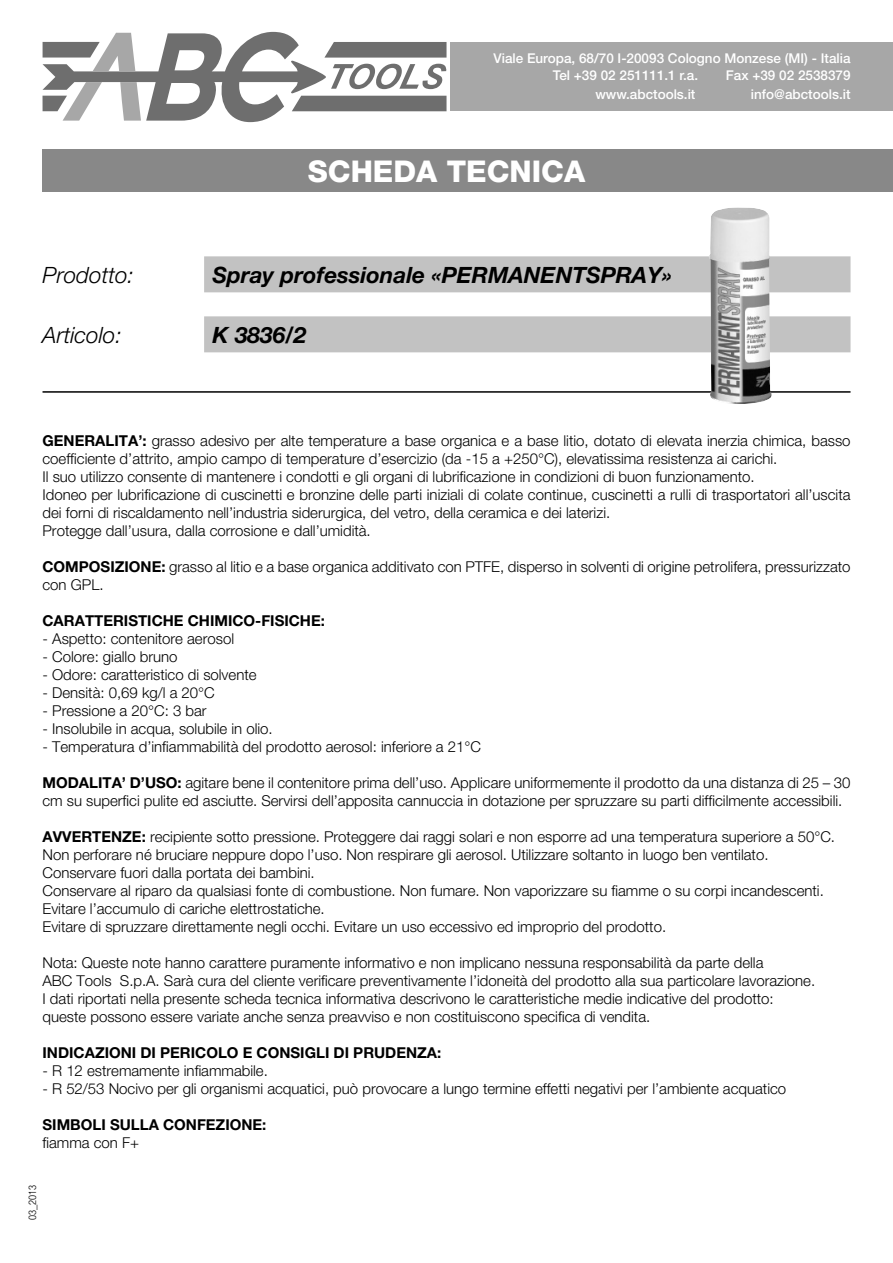
<style>
.page{position:relative;width:893px;height:1263px;background:#fff}
.page>*{position:absolute;margin:0;border:0;box-sizing:border-box;transform-origin:0 0}
.t1{font:800 30px "Helvetica Amos";color:#fff}
.t2{font:italic 700 22.5px "Helvetica Amos";color:#000}
.t3{font:italic 300 22.5px "Helvetica Amos";color:#000}
.t4{font:300 15px/18px "Helvetica Amos";color:#000}
.t5{font:700 15px "Helvetica Amos";color:#000}
.t6{font:500 13.5px/16.5px "Helvetica Neue";color:#fff}
.t7{font:300 10.5px "Helvetica Amos Cond";color:#000}
.s1{font-weight:700}
</style>
<div class="page">
<svg style="left:43px;top:32px;width:403px;height:90px"></svg>
<div style="left:450px;top:42px;width:443px;height:69px;background:#a7a7a7"></div>
<div style="left:43px;top:149px;width:850px;height:42px;background:#888"></div>
<hr style="left:43px;top:391px;width:807px;height:2px;background:#000">
<div style="left:204px;top:256px;width:646px;height:36px;background:#c2c2c2"></div>
<div style="left:204px;top:316px;width:646px;height:36px;background:#c2c2c2"></div>
<img style="left:708px;top:207px;width:65px;height:197px">
<p class="t6" style="left:553px;top:51px;width:299px;text-indent:-59px">Viale Europa, 68/70 I-20093 Cologno Monzese (MI) - Italia<br>Tel +39 02 251111.1 r.a.</p>
<p class="t6" style="left:726px;top:68px;width:126px">Fax +39 02 2538379</p>
<p class="t6" style="left:595px;top:87px;width:102px">www.abctools.it</p>
<p class="t6" style="left:751px;top:87px;width:101px">info@abctools.it</p>
<h1 class="t1" style="left:308px;top:158px;width:279px">SCHEDA TECNICA</h1>
<h2 class="t3" style="left:43px;top:265px;width:93px">Prodotto:</h2>
<h2 class="t2" style="left:213px;top:265px;width:461px">Spray professionale «PERMANENTSPRAY»</h2>
<h2 class="t3" style="left:43px;top:325px;width:81px">Articolo:</h2>
<h2 class="t2" style="left:213px;top:325px;width:95px">K 3836/2</h2>
<p class="t4" style="left:43px;top:432px;width:809px"><span class="s1">GENERALITA’:</span> grasso adesivo per alte temperature a base organica e a base litio, dotato di elevata inerzia chimica, basso coefficiente d’attrito, ampio campo di temperature d’esercizio (da -15 a +250°C), elevatissima resistenza ai carichi.<br>Il suo utilizzo consente di mantenere i condotti e gli organi di lubrificazione in condizioni di buon funzionamento.<br>Idoneo per lubrificazione di cuscinetti e bronzine delle parti iniziali di colate continue, cuscinetti a rulli di trasportatori all’uscita dei forni di riscaldamento nell’industria siderurgica, del vetro, della ceramica e dei laterizi.<br>Protegge dall’usura, dalla corrosione e dall’umidità.</p>
<p class="t4" style="left:43px;top:558px;width:809px"><span class="s1">COMPOSIZIONE:</span> grasso al litio e a base organica additivato con PTFE, disperso in solventi di origine petrolifera, pressurizzato con GPL.</p>
<p class="t5" style="left:43px;top:614px;width:284px">CARATTERISTICHE CHIMICO-FISICHE:</p>
<p class="t4" style="left:43px;top:630px;width:193px">- Aspetto: contenitore aerosol</p>
<p class="t4" style="left:43px;top:648px;width:137px">- Colore: giallo bruno</p>
<p class="t4" style="left:43px;top:666px;width:215px">- Odore: caratteristico di solvente</p>
<p class="t4" style="left:43px;top:684px;width:174px">- Densità: 0,69 kg/l a 20°C</p>
<p class="t4" style="left:43px;top:702px;width:166px">- Pressione a 20°C: 3 bar</p>
<p class="t4" style="left:43px;top:720px;width:232px">- Insolubile in acqua, solubile in olio.</p>
<p class="t4" style="left:43px;top:738px;width:440px">- Temperatura d’infiammabilità del prodotto aerosol: inferiore a 21°C</p>
<p class="t4" style="left:43px;top:774px;width:809px"><span class="s1">MODALITA’ D’USO:</span> agitare bene il contenitore prima dell’uso. Applicare uniformemente il prodotto da una distanza di 25 – 30 cm su superfici pulite ed asciutte. Servirsi dell’apposita cannuccia in dotazione per spruzzare su parti difficilmente accessibili.</p>
<p class="t4" style="left:43px;top:828px;width:794px"><span class="s1">AVVERTENZE:</span> recipiente sotto pressione. Proteggere dai raggi solari e non esporre ad una temperatura superiore a 50°C.<br>Non perforare né bruciare neppure dopo l’uso. Non respirare gli aerosol. Utilizzare soltanto in luogo ben ventilato.<br>Conservare fuori dalla portata dei bambini.<br>Conservare al riparo da qualsiasi fonte di combustione. Non fumare. Non vaporizzare su fiamme o su corpi incandescenti.<br>Evitare l’accumulo di cariche elettrostatiche.<br>Evitare di spruzzare direttamente negli occhi. Evitare un uso eccessivo ed improprio del prodotto.</p>
<p class="t4" style="left:43px;top:954px;width:774px">Nota: Queste note hanno carattere puramente informativo e non implicano nessuna responsabilità da parte della<br>ABC Tools S.p.A. Sarà cura del cliente verificare preventivamente l’idoneità del prodotto alla sua particolare lavorazione.<br>I dati riportati nella presente scheda tecnica informativa descrivono le caratteristiche medie indicative del prodotto: queste possono essere variate anche senza preavviso e non costituiscono specifica di vendita.</p>
<p class="t5" style="left:43px;top:1046px;width:400px">INDICAZIONI DI PERICOLO E CONSIGLI DI PRUDENZA:</p>
<p class="t4" style="left:43px;top:1062px;width:227px">- R 12 estremamente infiammabile.</p>
<p class="t4" style="left:43px;top:1080px;width:745px">- R 52/53 Nocivo per gli organismi acquatici, può provocare a lungo termine effetti negativi per l’ambiente acquatico</p>
<p class="t5" style="left:43px;top:1118px;width:225px">SIMBOLI SULLA CONFEZIONE:</p>
<p class="t4" style="left:43px;top:1134px;width:98px">fiamma con F+</p>
<p class="t7" style="left:28px;top:1220px;width:37px;rotate:-90deg">03_2013</p>
</div>
